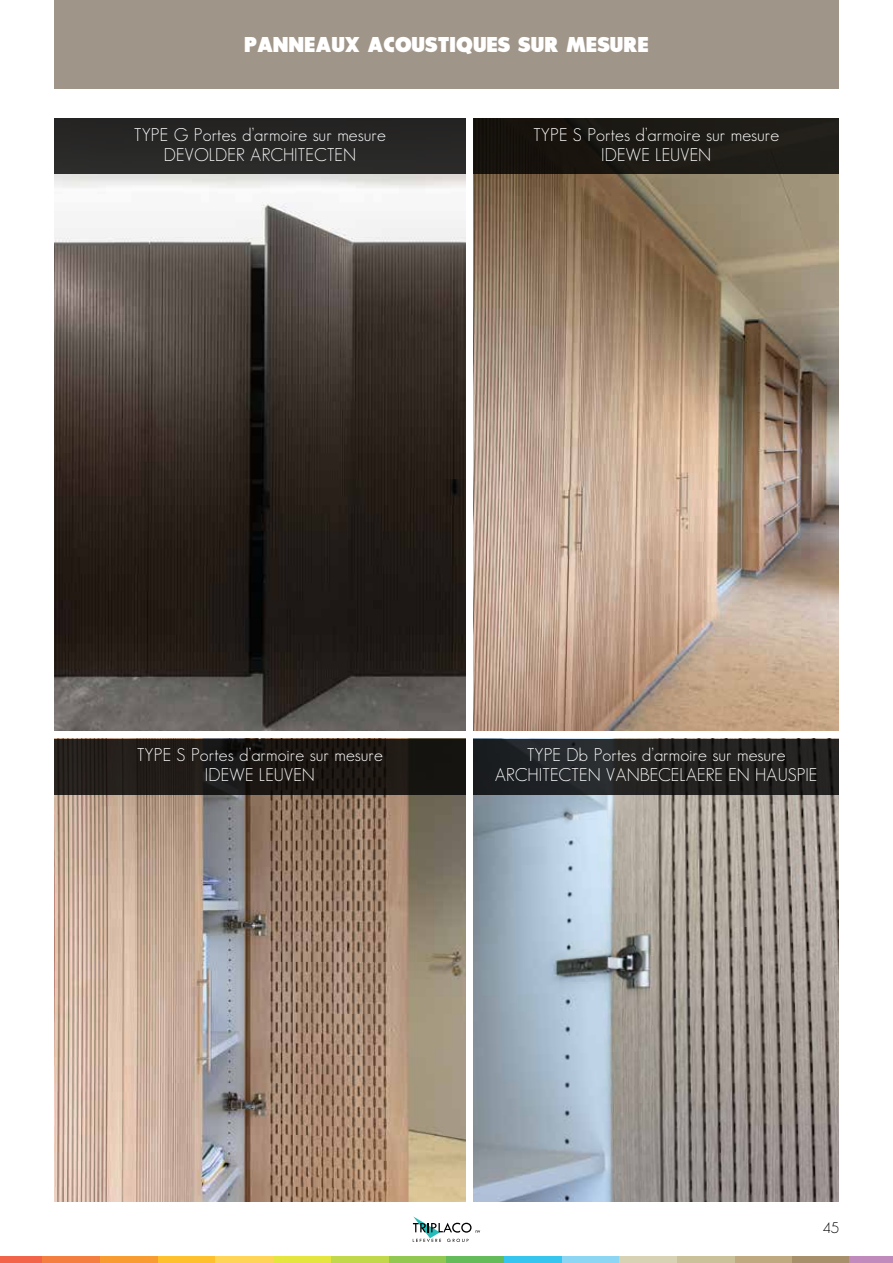
<style>
.page{position:relative;width:893px;height:1263px;background:#fff}
.page>*{position:absolute;margin:0;border:0;box-sizing:border-box;transform-origin:0 0}
.t1{font:21px "Sans Serif Exb FLF";color:#fff}
.t2{font:18px/19.5px "Sans Serif FLF";color:#fff;text-align:center}
.t3{font:15px "Sans Serif FLF";color:#000}
</style>
<div class="page">
<div style="left:54px;top:0;width:785px;height:89px;background:#a09589"></div>
<div style="left:0;top:1256px;width:43px;height:7px;background:#f1644a"></div>
<div style="left:43px;top:1256px;width:57px;height:7px;background:#f47d40"></div>
<div style="left:100px;top:1256px;width:58px;height:7px;background:#f89b31"></div>
<div style="left:158px;top:1256px;width:58px;height:7px;background:#fec02d"></div>
<div style="left:216px;top:1256px;width:57px;height:7px;background:#ffd457"></div>
<div style="left:274px;top:1256px;width:57px;height:7px;background:#e4e53e"></div>
<div style="left:331px;top:1256px;width:58px;height:7px;background:#c0d84a"></div>
<div style="left:389px;top:1256px;width:58px;height:7px;background:#90c852"></div>
<div style="left:446px;top:1256px;width:58px;height:7px;background:#63bc59"></div>
<div style="left:504px;top:1256px;width:58px;height:7px;background:#36c5ee"></div>
<div style="left:562px;top:1256px;width:58px;height:7px;background:#8cd6f3"></div>
<div style="left:619px;top:1256px;width:58px;height:7px;background:#d7d2b4"></div>
<div style="left:677px;top:1256px;width:58px;height:7px;background:#cac09a"></div>
<div style="left:735px;top:1256px;width:57px;height:7px;background:#bfa981"></div>
<div style="left:792px;top:1256px;width:58px;height:7px;background:#a88f6c"></div>
<div style="left:849px;top:1256px;width:44px;height:7px;background:#c18abd"></div>
<svg style="left:413px;top:1216px;width:67px;height:26px"></svg>
<img style="left:54px;top:174px;width:412px;height:557px">
<img style="left:473px;top:174px;width:366px;height:557px">
<div style="left:54px;top:119px;width:412px;height:55px;background:#282726"></div>
<div style="left:473px;top:119px;width:366px;height:55px;background:#1d1a15"></div>
<img style="left:54px;top:794px;width:412px;height:407px">
<svg style="left:54px;top:739px;width:412px;height:55px;background:#1c1814"></svg>
<img style="left:473px;top:794px;width:366px;height:407px">
<svg style="left:473px;top:739px;width:366px;height:55px;background:#222"></svg>
<p class="t1" style="left:244px;top:32px;width:406px">PANNEAUX ACOUSTIQUES SUR MESURE</p>
<p class="t2" style="left:134px;top:125px;width:254px">TYPE G Portes d’armoire sur mesure<br>DEVOLDER ARCHITECTEN</p>
<p class="t2" style="left:533px;top:125px;width:248px">TYPE S Portes d’armoire sur mesure<br>IDEWE LEUVEN</p>
<p class="t2" style="left:137px;top:745px;width:248px">TYPE S Portes d’armoire sur mesure<br>IDEWE LEUVEN</p>
<p class="t2" style="left:495px;top:745px;width:324px">TYPE Db Portes d’armoire sur mesure<br>ARCHITECTEN VANBECELAERE EN HAUSPIE</p>
<p class="t3" style="left:823px;top:1220px;width:18px">45</p>
</div>
